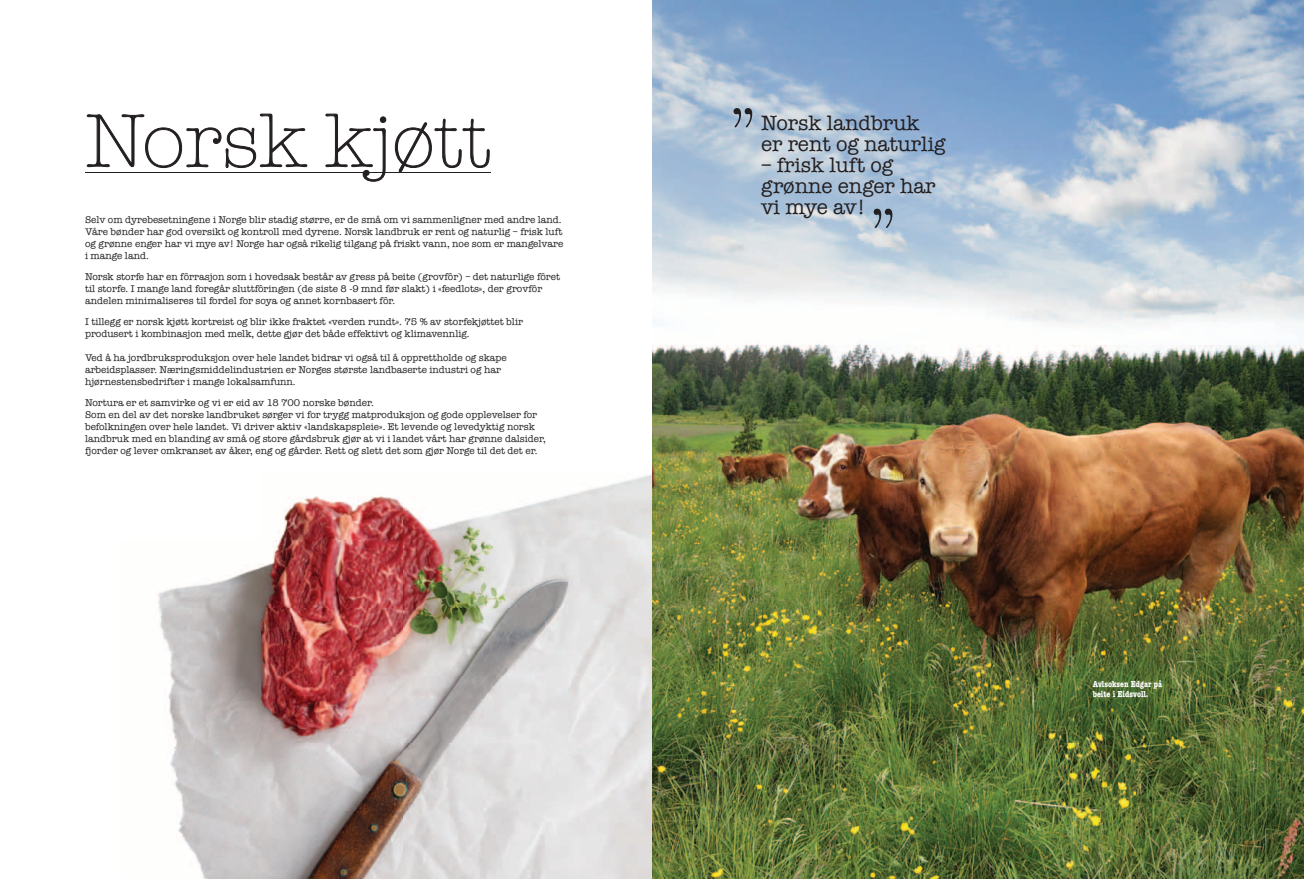
<style>
.page{position:relative;width:1304px;height:879px;background:#fff}
.page>*{position:absolute;margin:0;border:0;box-sizing:border-box;transform-origin:0 0}
.t1{font:300 77px "American Typewriter";color:#231f20}
.t2{font:300 68px "American Typewriter";color:#231f20}
.t3{font:21px/21px "American Typewriter";color:#231f20}
.t4{font:10px/12px "American Typewriter";color:#231f20}
.t5{font:700 condensed 9px/10.5px "American Typewriter";color:#fff}
</style>
<div class="page">
<img style="left:652px;top:0;width:652px;height:879px">
<hr style="left:85px;top:172px;width:405px;height:1px;background:#231f20">
<svg style="left:87px;top:113px;width:220px;height:55px"></svg>
<svg style="left:325px;top:114px;width:61px;height:68px"></svg>
<svg style="left:395px;top:119px;width:95px;height:53px"></svg>
<img style="left:158px;top:475px;width:494px;height:404px">
<h1 class="t1" style="left:85px;top:85px;width:407px">Norsk kjøtt</h1>
<p class="t4" style="left:85px;top:213px;width:480px">Selv om dyrebesetningene i Norge blir stadig større, er de små om vi sammenligner med andre land.<br>Våre bønder har god oversikt og kontroll med dyrene. Norsk landbruk er rent og naturlig – frisk luft og grønne enger har vi mye av! Norge har også rikelig tilgang på friskt vann, noe som er mangelvare i mange land.</p>
<p class="t4" style="left:85px;top:270px;width:477px">Norsk storfe har en fôrrasjon som i hovedsak består av gress på beite (grovfôr) – det naturlige fôret til storfe. I mange land foregår sluttfôringen (de siste 8 -9 mnd før slakt) i «feedlots», der grovfôr andelen minimaliseres til fordel for soya og annet kornbasert fôr.</p>
<p class="t4" style="left:85px;top:315px;width:439px">I tillegg er norsk kjøtt kortreist og blir ikke fraktet «verden rundt». 75 % av storfekjøttet blir produsert i kombinasjon med melk, dette gjør det både effektivt og klimavennlig.</p>
<p class="t4" style="left:85px;top:351px;width:423px">Ved å ha jordbruksproduksjon over hele landet bidrar vi også til å opprettholde og skape arbeidsplasser. Næringsmiddelindustrien er Norges største landbaserte industri og har hjørnestensbedrifter i mange lokalsamfunn.</p>
<p class="t4" style="left:85px;top:396px;width:462px">Nortura er et samvirke og vi er eid av 18 700 norske bønder.<br>Som en del av det norske landbruket sørger vi for trygg matproduksjon og gode opplevelser for befolkningen over hele landet. Vi driver aktiv «landskapspleie». Et levende og levedyktig norsk landbruk med en blanding av små og store gårdsbruk gjør at vi i landet vårt har grønne dalsider, fjorder og lever omkranset av åker, eng og gårder. Rett og slett det som gjør Norge til det det er.</p>
<h2 class="t2" style="left:756px;top:153px;width:29px;rotate:-180deg">“</h2>
<h3 class="t3" style="left:761px;top:112px;width:186px">Norsk landbruk er rent og naturlig</h3>
<h3 class="t3" style="left:761px;top:154px;width:176px">– frisk luft og grønne enger har vi mye av!</h3>
<h2 class="t2" style="left:897px;top:254px;width:29px;rotate:-180deg">“</h2>
<p class="t5" style="left:1093px;top:678px;width:71px">Avlsoksen Edgar på beite i Eidsvoll.</p>
</div>
